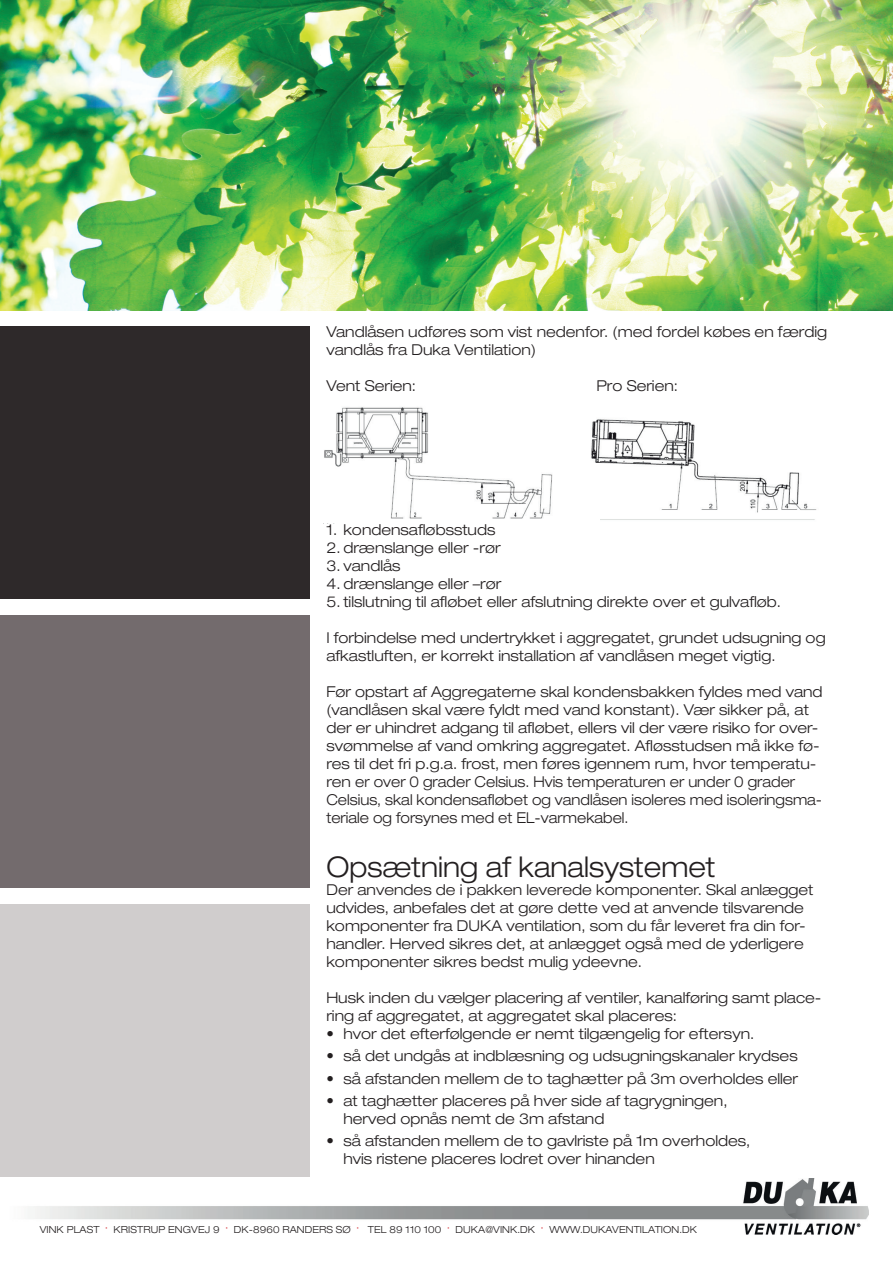
<style>
.page{position:relative;width:893px;height:1263px;background:#fff}
.page>*{position:absolute;margin:0;border:0;box-sizing:border-box;transform-origin:0 0}
.t1{font:300 expanded 28.5px "Helvetica Neue LT Pro";color:#231f20;scale:.95 1}
.t2{font:300 expanded 15px/18px "Helvetica Neue LT Pro";color:#231f20}
.t3{font:300 expanded 9.75px "Helvetica Neue LT Pro";letter-spacing:.01em;color:#231f20}
</style>
<div class="page">
<img style="left:33px;top:1178px;width:836px;height:56px">
<img style="left:0;top:0;width:893px;height:310px">
<div style="left:0;top:326px;width:310px;height:272px;background:#2e292a"></div>
<div style="left:0;top:615px;width:310px;height:273px;background:#736b6d"></div>
<div style="left:0;top:905px;width:310px;height:272px;background:#d0cdcd"></div>
<img style="left:324px;top:407px;width:493px;height:113px">
<div style="left:323px;top:511px;width:16px;height:12px;background:#fff"></div>
<div style="left:571px;top:463px;width:29px;height:60px;background:#fff"></div>
<p class="t2" style="left:326px;top:323px;width:502px">Vandlåsen udføres som vist nedenfor. (med fordel købes en færdig vandlås fra Duka Ventilation)</p>
<p class="t2" style="left:326px;top:377px;width:91px">Vent Serien:</p>
<p class="t2" style="left:596px;top:377px;width:83px">Pro Serien:</p>
<p class="t2" style="left:326px;top:521px;width:171px">1. kondensafløbsstuds</p>
<p class="t2" style="left:326px;top:539px;width:176px">2. drænslange eller -rør</p>
<p class="t2" style="left:326px;top:557px;width:76px">3. vandlås</p>
<p class="t2" style="left:326px;top:575px;width:177px">4. drænslange eller –rør</p>
<p class="t2" style="left:326px;top:593px;width:456px">5. tilslutning til afløbet eller afslutning direkte over et gulvafløb.</p>
<p class="t2" style="left:326px;top:629px;width:501px">I forbindelse med undertrykket i aggregatet, grundet udsugning og afkastluften, er korrekt installation af vandlåsen meget vigtig.</p>
<p class="t2" style="left:326px;top:683px;width:498px">Før opstart af Aggregaterne skal kondensbakken fyldes med vand (vandlåsen skal være fyldt med vand konstant). Vær sikker på, at der er uhindret adgang til afløbet, ellers vil der være risiko for over&shy;svømmelse af vand omkring aggregatet. Afløsstudsen må ikke fø&shy;res til det fri p.g.a. frost, men føres igennem rum, hvor temperatu&shy;ren er over 0 grader Celsius. Hvis temperaturen er under 0 grader Celsius, skal kondensafløbet og vandlåsen isoleres med isoleringsma&shy;teriale og forsynes med et EL-varmekabel.</p>
<h1 class="t1" style="left:326px;top:850px;width:411px">Opsætning af kanalsystemet</h1>
<p class="t2" style="left:326px;top:881px;width:489px">Der anvendes de i pakken leverede komponenter. Skal anlægget udvides, anbefales det at gøre dette ved at anvende tilsvarende komponenter fra DUKA ventilation, som du får leveret fra din for&shy;handler. Herved sikres det, at anlægget også med de yderligere komponenter sikres bedst mulig ydeevne.</p>
<p class="t2" style="left:326px;top:989px;width:497px">Husk inden du vælger placering af ventiler, kanalføring samt place&shy;ring af aggregatet, at aggregatet skal placeres:</p>
<p class="t2" style="left:326px;top:1025px;width:429px">• hvor det efterfølgende er nemt tilgængelig for eftersyn.</p>
<p class="t2" style="left:326px;top:1047px;width:473px">• så det undgås at indblæsning og udsugningskanaler krydses</p>
<p class="t2" style="left:326px;top:1069px;width:473px">• så afstanden mellem de to taghætter på 3m overholdes eller</p>
<p class="t2" style="left:343px;top:1091px;width:386px;text-indent:-17px">• at taghætter placeres på hver side af tagrygningen, herved opnås nemt de 3m afstand</p>
<p class="t2" style="left:343px;top:1132px;width:408px;text-indent:-17px">• så afstanden mellem de to gavlriste på 1m overholdes, hvis ristene placeres lodret over hinanden</p>
<p class="t3" style="left:40px;top:1223px;width:659px">VINK PLAST <sup>∙</sup> KRISTRUP ENGVEJ 9 <sup>∙</sup> DK-8960 RANDERS SØ <sup>∙</sup> TEL 89 110 100 <sup>∙</sup> DUKA@VINK.DK <sup>∙</sup> WWW.DUKAVENTILATION.DK</p>
</div>
